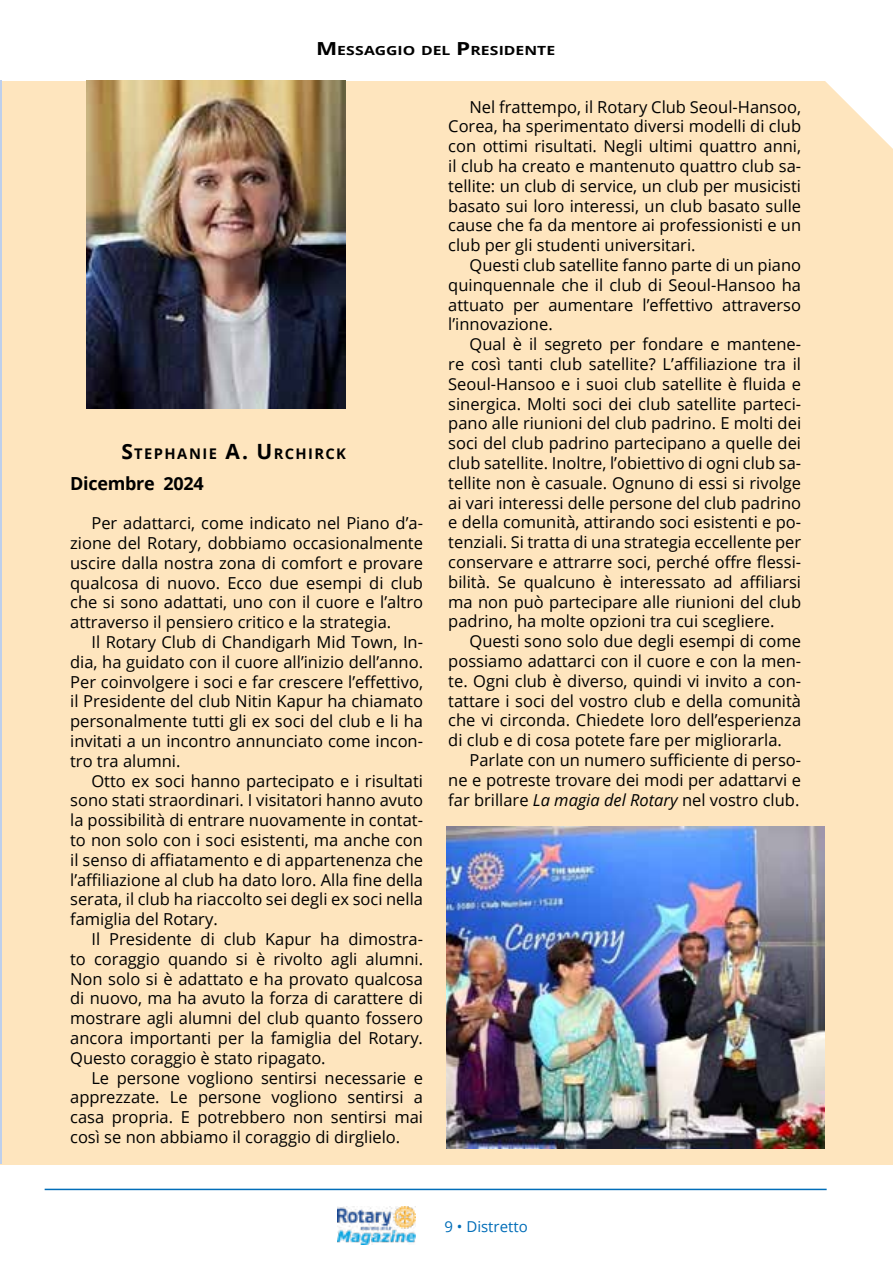
<style>
.page{position:relative;width:893px;height:1263px;background:#fff}
.page>*{position:absolute;margin:0;border:0;box-sizing:border-box;transform-origin:0 0}
.t1{font:700 18px "Open Sans";letter-spacing:-.015em;color:#000}
.t2{font:16.5px "Open Sans";color:#000}
.t3{font:15px "Open Sans";color:#006db8}
.t4{font:700 14.7px "Open Sans";letter-spacing:.1em;color:#000}
.t5{font:700 12.6px "Open Sans";letter-spacing:.005em;color:#000;scale:1.25 1}
.s1{font-size:18px}
.s2{font-size:21px}
.s3{font-style:italic}
</style>
<div class="page">
<img style="left:337px;top:1206px;width:79px;height:39px">
<hr style="left:45px;top:1189px;width:782px;height:1px;background:#006db8">
<div style="left:0;top:81px;width:893px;height:1083px;background:#fee5be"></div>
<svg style="left:825px;top:81px;width:68px;height:68px"></svg>
<hr style="left:0;top:80px;width:1px;height:1084px;background:#bdcfec">
<img style="left:86px;top:81px;width:259px;height:327px">
<img style="left:446px;top:826px;width:379px;height:322px">
<p class="t5" style="left:316px;top:42px;width:193px"><span class="s1">M</span> ESSAGGIO DEL <span class="s1">P</span>RESIDENTE</p>
<p class="t4" style="left:122px;top:443px;width:226px"><span class="s2">S</span>TEPHANIE <span class="s2">A. U</span> RCHIRCK</p>
<p class="t1" style="left:70px;top:470px;width:135px">Dicembre 2024</p>
<p class="t2" style="left:91px;top:512px;width:333px">Per adattarci, come indicato nel Piano d’a-</p>
<p class="t2" style="left:70px;top:532px;width:354px">zione del Rotary, dobbiamo occasionalmente</p>
<p class="t2" style="left:70px;top:551px;width:354px">uscire dalla nostra zona di comfort e provare</p>
<p class="t2" style="left:70px;top:571px;width:354px">qualcosa di nuovo. Ecco due esempi di club</p>
<p class="t2" style="left:70px;top:591px;width:354px">che si sono adattati, uno con il cuore e l’altro</p>
<p class="t2" style="left:70px;top:611px;width:323px">attraverso il pensiero critico e la strategia.</p>
<p class="t2" style="left:91px;top:631px;width:333px">Il Rotary Club di Chandigarh Mid Town, In-</p>
<p class="t2" style="left:70px;top:650px;width:354px">dia, ha guidato con il cuore all’inizio dell’anno.</p>
<p class="t2" style="left:70px;top:670px;width:354px">Per coinvolgere i soci e far crescere l’effettivo,</p>
<p class="t2" style="left:70px;top:690px;width:354px">il Presidente del club Nitin Kapur ha chiamato</p>
<p class="t2" style="left:70px;top:710px;width:354px">personalmente tutti gli ex soci del club e li ha</p>
<p class="t2" style="left:70px;top:730px;width:354px">invitati a un incontro annunciato come incon-</p>
<p class="t2" style="left:70px;top:749px;width:112px">tro tra alumni.</p>
<p class="t2" style="left:91px;top:769px;width:333px">Otto ex soci hanno partecipato e i risultati</p>
<p class="t2" style="left:70px;top:789px;width:354px">sono stati straordinari. I visitatori hanno avuto</p>
<p class="t2" style="left:70px;top:809px;width:354px">la possibilità di entrare nuovamente in contat-</p>
<p class="t2" style="left:70px;top:829px;width:354px">to non solo con i soci esistenti, ma anche con</p>
<p class="t2" style="left:70px;top:848px;width:354px">il senso di affiatamento e di appartenenza che</p>
<p class="t2" style="left:70px;top:868px;width:354px">l’affiliazione al club ha dato loro. Alla fine della</p>
<p class="t2" style="left:70px;top:888px;width:354px">serata, il club ha riaccolto sei degli ex soci nella</p>
<p class="t2" style="left:70px;top:908px;width:149px">famiglia del Rotary.</p>
<p class="t2" style="left:91px;top:928px;width:333px">Il Presidente di club Kapur ha dimostra-</p>
<p class="t2" style="left:70px;top:947px;width:354px">to coraggio quando si è rivolto agli alumni.</p>
<p class="t2" style="left:70px;top:967px;width:354px">Non solo si è adattato e ha provato qualcosa</p>
<p class="t2" style="left:70px;top:987px;width:354px">di nuovo, ma ha avuto la forza di carattere di</p>
<p class="t2" style="left:70px;top:1007px;width:354px">mostrare agli alumni del club quanto fossero</p>
<p class="t2" style="left:70px;top:1027px;width:354px">ancora importanti per la famiglia del Rotary.</p>
<p class="t2" style="left:70px;top:1046px;width:257px">Questo coraggio è stato ripagato.</p>
<p class="t2" style="left:91px;top:1066px;width:333px">Le persone vogliono sentirsi necessarie e</p>
<p class="t2" style="left:70px;top:1086px;width:354px">apprezzate. Le persone vogliono sentirsi a</p>
<p class="t2" style="left:70px;top:1106px;width:354px">casa propria. E potrebbero non sentirsi mai</p>
<p class="t2" style="left:70px;top:1126px;width:332px">così se non abbiamo il coraggio di dirglielo.</p>
<p class="t2" style="left:469px;top:95px;width:333px">Nel frattempo, il Rotary Club Seoul-Hansoo,</p>
<p class="t2" style="left:448px;top:115px;width:354px">Corea, ha sperimentato diversi modelli di club</p>
<p class="t2" style="left:448px;top:135px;width:354px">con ottimi risultati. Negli ultimi quattro anni,</p>
<p class="t2" style="left:448px;top:155px;width:354px">il club ha creato e mantenuto quattro club sa-</p>
<p class="t2" style="left:448px;top:174px;width:354px">tellite: un club di service, un club per musicisti</p>
<p class="t2" style="left:448px;top:194px;width:354px">basato sui loro interessi, un club basato sulle</p>
<p class="t2" style="left:448px;top:214px;width:354px">cause che fa da mentore ai professionisti e un</p>
<p class="t2" style="left:448px;top:234px;width:249px">club per gli studenti universitari.</p>
<p class="t2" style="left:469px;top:254px;width:333px">Questi club satellite fanno parte di un piano</p>
<p class="t2" style="left:448px;top:273px;width:354px">quinquennale che il club di Seoul-Hansoo ha</p>
<p class="t2" style="left:448px;top:293px;width:354px">attuato per aumentare l’effettivo attraverso</p>
<p class="t2" style="left:448px;top:313px;width:106px">l’innovazione.</p>
<p class="t2" style="left:469px;top:333px;width:333px">Qual è il segreto per fondare e mantene-</p>
<p class="t2" style="left:448px;top:353px;width:354px">re così tanti club satellite? L’affiliazione tra il</p>
<p class="t2" style="left:448px;top:372px;width:354px">Seoul-Hansoo e i suoi club satellite è fluida e</p>
<p class="t2" style="left:448px;top:392px;width:354px">sinergica. Molti soci dei club satellite parteci-</p>
<p class="t2" style="left:448px;top:412px;width:354px">pano alle riunioni del club padrino. E molti dei</p>
<p class="t2" style="left:448px;top:432px;width:354px">soci del club padrino partecipano a quelle dei</p>
<p class="t2" style="left:448px;top:452px;width:354px">club satellite. Inoltre, l’obiettivo di ogni club sa-</p>
<p class="t2" style="left:448px;top:471px;width:354px">tellite non è casuale. Ognuno di essi si rivolge</p>
<p class="t2" style="left:448px;top:491px;width:354px">ai vari interessi delle persone del club padrino</p>
<p class="t2" style="left:448px;top:511px;width:354px">e della comunità, attirando soci esistenti e po-</p>
<p class="t2" style="left:448px;top:531px;width:354px">tenziali. Si tratta di una strategia eccellente per</p>
<p class="t2" style="left:448px;top:551px;width:354px">conservare e attrarre soci, perché offre flessi-</p>
<p class="t2" style="left:448px;top:570px;width:354px">bilità. Se qualcuno è interessato ad affiliarsi</p>
<p class="t2" style="left:448px;top:590px;width:354px">ma non può partecipare alle riunioni del club</p>
<p class="t2" style="left:448px;top:610px;width:328px">padrino, ha molte opzioni tra cui scegliere.</p>
<p class="t2" style="left:469px;top:630px;width:333px">Questi sono solo due degli esempi di come</p>
<p class="t2" style="left:448px;top:650px;width:354px">possiamo adattarci con il cuore e con la men-</p>
<p class="t2" style="left:448px;top:669px;width:354px">te. Ogni club è diverso, quindi vi invito a con-</p>
<p class="t2" style="left:448px;top:689px;width:354px">tattare i soci del vostro club e della comunità</p>
<p class="t2" style="left:448px;top:709px;width:354px">che vi circonda. Chiedete loro dell’esperienza</p>
<p class="t2" style="left:448px;top:729px;width:335px">di club e di cosa potete fare per migliorarla.</p>
<p class="t2" style="left:469px;top:749px;width:333px">Parlate con un numero sufficiente di perso-</p>
<p class="t2" style="left:448px;top:768px;width:354px">ne e potreste trovare dei modi per adattarvi e</p>
<p class="t2" style="left:448px;top:788px;width:353px">far brillare <span class="s3">La magia del Rotary</span> nel vostro club.</p>
<p class="t3" style="left:444px;top:1216px;width:85px">9 • Distretto</p>
</div>
